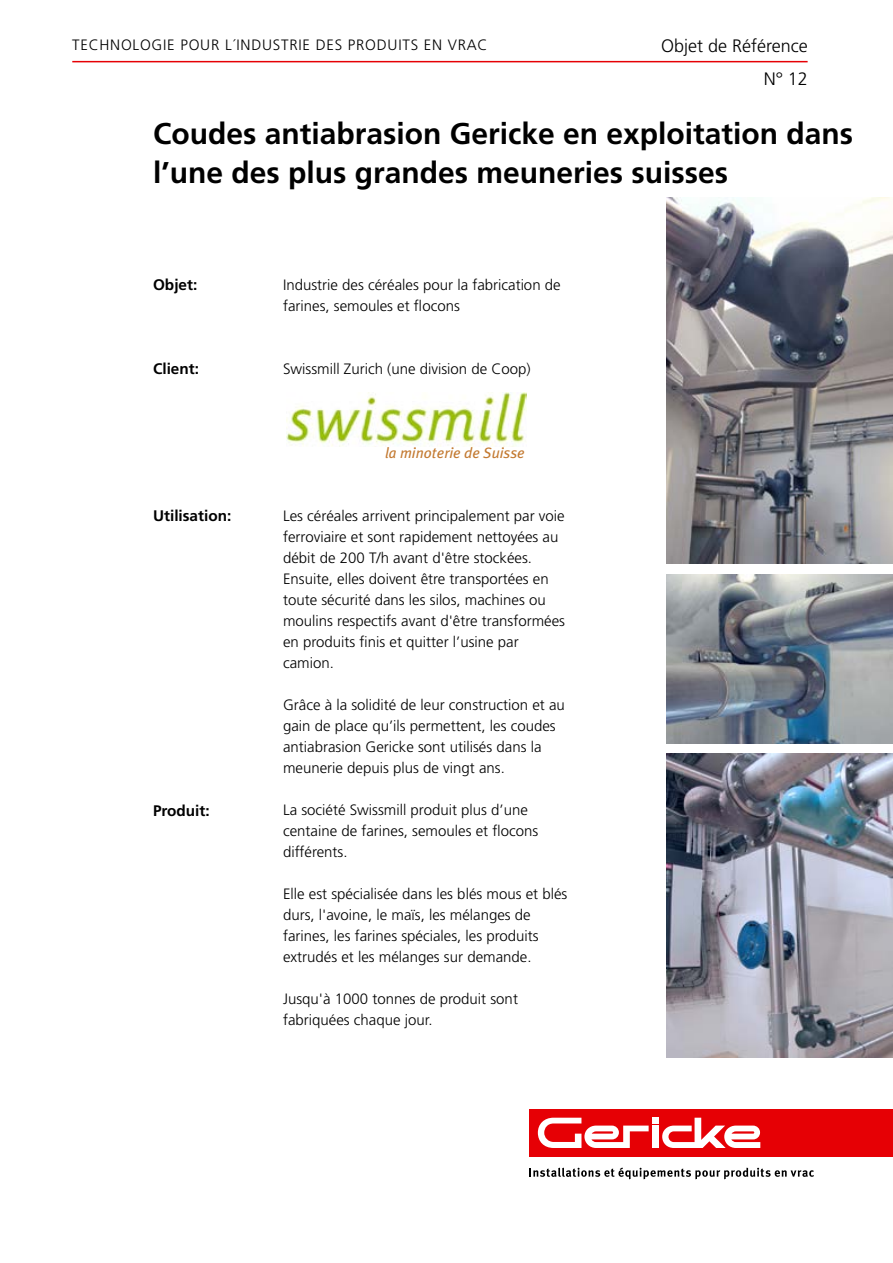
<style>
.page{position:relative;width:893px;height:1263px;background:#fff}
.page>*{position:absolute;margin:0;border:0;box-sizing:border-box;transform-origin:0 0}
.t1{font:700 30px/39px "Frutiger";color:#000}
.t2{font:300 18px/33px "Frutiger";color:#000;text-align:right}
.t3{font:700 15.3px "Frutiger";color:#000}
.t4{font:300 15px/21px "Frutiger";color:#000}
.t5{font:300 15px "Frutiger";letter-spacing:.05em;color:#000}
.t6{font:italic 15px "Meta Plus";color:#c37a32}
</style>
<div class="page">
<hr style="left:72px;top:61px;width:736px;height:1px;background:#e60005">
<div style="left:529px;top:1109px;width:364px;height:48px;background:#e60005"></div>
<svg style="left:538px;top:1117px;width:222px;height:31px"></svg>
<svg style="left:529px;top:1167px;width:285px;height:12px"></svg>
<img style="left:286px;top:392px;width:241px;height:54px">
<img style="left:666px;top:198px;width:227px;height:366px">
<img style="left:666px;top:575px;width:227px;height:168px">
<img style="left:666px;top:754px;width:227px;height:303px">
<p class="t5" style="left:72px;top:36px;width:417px">TECHNOLOGIE POUR L´INDUSTRIE DES PRODUITS EN VRAC</p>
<p class="t2" style="left:661px;top:30px;width:148px">Objet de Référence<br>N° 12</p>
<h1 class="t1" style="left:153px;top:114px;width:702px">Coudes antiabrasion Gericke en exploitation dans l’une des plus grandes meuneries suisses</h1>
<p class="t3" style="left:153px;top:276px;width:46px">Objet:</p>
<p class="t4" style="left:283px;top:275px;width:279px">Industrie des céréales pour la fabrication de farines, semoules et flocons</p>
<p class="t3" style="left:153px;top:360px;width:47px">Client:</p>
<p class="t4" style="left:283px;top:359px;width:249px">Swissmill Zurich (une division de Coop)</p>
<p class="t6" style="left:385px;top:444px;width:141px">la minoterie de Suisse</p>
<p class="t3" style="left:153px;top:507px;width:80px">Utilisation:</p>
<p class="t3" style="left:153px;top:801px;width:58px">Produit:</p>
<p class="t4" style="left:283px;top:506px;width:283px">Les céréales arrivent principalement par voie ferroviaire et sont rapidement nettoyées au débit de 200 T/h avant d'être stockées.<br>Ensuite, elles doivent être transportées en toute sécurité dans les silos, machines ou moulins respectifs avant d'être transformées en produits finis et quitter l’usine par camion.</p>
<p class="t4" style="left:283px;top:695px;width:283px">Grâce à la solidité de leur construction et au gain de place qu’ils permettent, les coudes antiabrasion Gericke sont utilisés dans la meunerie depuis plus de vingt ans.</p>
<p class="t4" style="left:283px;top:800px;width:257px">La société Swissmill produit plus d’une centaine de farines, semoules et flocons différents.</p>
<p class="t4" style="left:283px;top:884px;width:286px">Elle est spécialisée dans les blés mous et blés durs, l'avoine, le maïs, les mélanges de farines, les farines spéciales, les produits extrudés et les mélanges sur demande.</p>
<p class="t4" style="left:283px;top:989px;width:236px">Jusqu'à 1000 tonnes de produit sont fabriquées chaque jour.</p>
</div>
